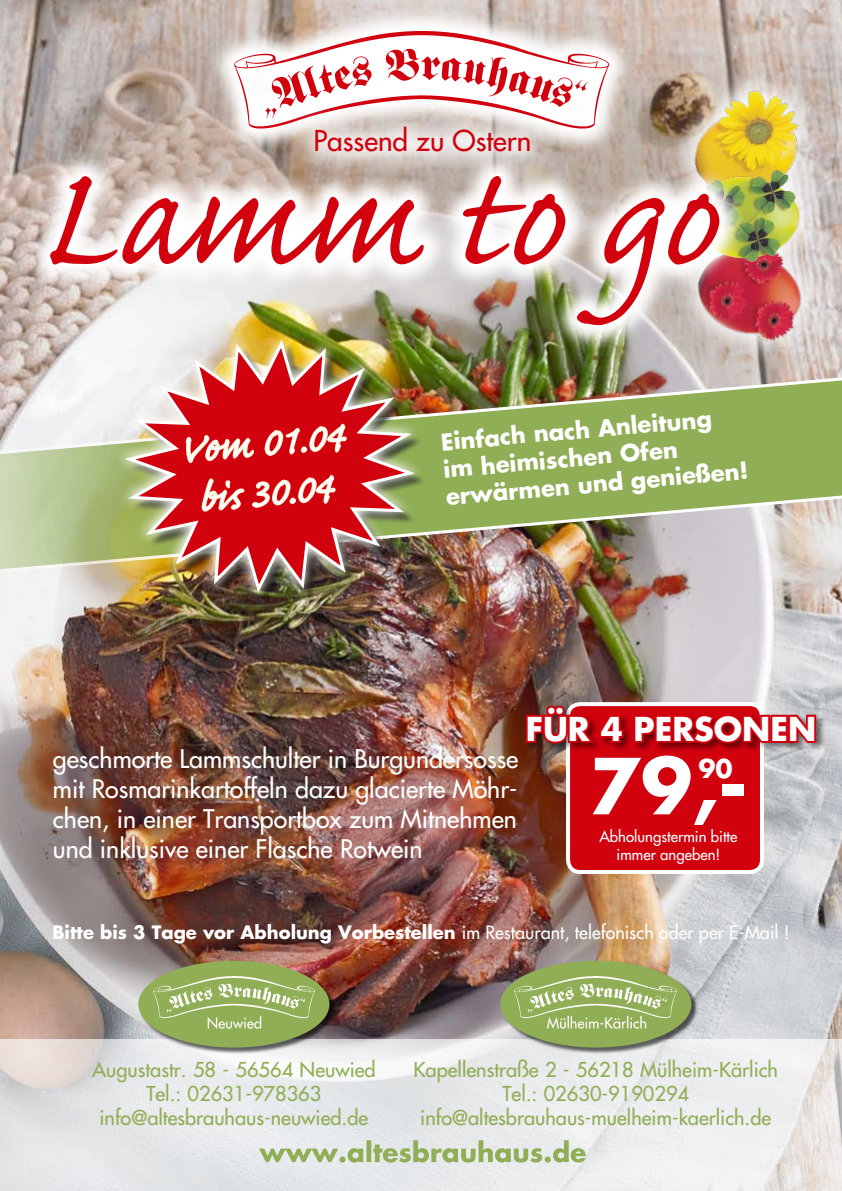
<style>
.page{position:relative;width:842px;height:1191px;background:#fff}
.page>*{position:absolute;margin:0;border:0;box-sizing:border-box;transform-origin:0 0}
.t1{font:182.4px "Caflisch Script Pro";color:#d1010e}
.t2{font:700 75px "Futura";color:#fff}
.t3{font:50px/50px "Caflisch Script Pro";color:#fff;text-align:center}
.t4{font:700 32px "Futura";color:#fff}
.t5{font:28px "Futura";color:#d1010e}
.t6{font:25px/30px "Futura";color:#fff;text-align:justify}
.t7{font:700 25px "Futura";color:#fff}
.t8{font:700 22.8px/27.4px "Futura";color:#fff}
.t9{font:20px/24px "Futura";color:#90ae56;text-align:center}
.t10{font:18px "Futura";color:#fff}
.t11{font:15px/18px "Futura";color:#fff;text-align:center}
.s1{font-weight:700}
</style>
<div class="page">
<img style="left:0;top:0;width:842px;height:1039px">
<svg style="left:0;top:1039px;width:842px;height:152px;fill:#e9eaec"></svg>
<svg style="left:259px;top:1140px;width:327px;height:22px"></svg>
<div style="left:501px;top:961px;width:201px;height:97px;background:#000;opacity:.6"></div>
<div style="left:500px;top:960px;width:191px;height:87px;background:#90ae56;border-radius:50%"></div>
<img style="left:515px;top:976px;width:162px;height:43px">
<svg style="left:547px;top:1015px;width:99px;height:13px"></svg>
<div style="left:139px;top:961px;width:201px;height:97px;background:#000;opacity:.6"></div>
<div style="left:138px;top:960px;width:191px;height:87px;background:#90ae56;border-radius:50%"></div>
<img style="left:153px;top:976px;width:162px;height:44px">
<svg style="left:208px;top:1015px;width:53px;height:14px"></svg>
<img style="left:0;top:373px;width:842px;height:208px">
<img style="left:100px;top:436px;width:368px;height:194px">
<img style="left:119px;top:436px;width:301px;height:161px">
<svg style="left:184px;top:436px;width:72px;height:28px"></svg>
<svg style="left:262px;top:436px;width:87px;height:21px"></svg>
<svg style="left:199px;top:474px;width:139px;height:39px"></svg>
<div style="left:568px;top:704px;width:194px;height:168px;background:#d1010e;border-radius:12px"></div>
<div style="left:566px;top:702px;width:198px;height:172px;border:4px solid #fff;border-radius:12px"></div>
<div style="left:524px;top:704px;width:318px;height:74px;background:#000;opacity:.5"></div>
<svg style="left:524px;top:703px;width:102px;height:43px"></svg>
<svg style="left:632px;top:712px;width:186px;height:33px"></svg>
<svg style="left:207px;top:3px;width:519px;height:145px"></svg>
<img style="left:217px;top:32px;width:409px;height:99px">
<svg style="left:665px;top:61px;width:177px;height:87px"></svg>
<img style="left:665px;top:72px;width:152px;height:76px">
<img style="left:22px;top:148px;width:820px;height:288px">
<svg style="left:287px;top:99px;width:396px;height:114px"></svg>
<h3 class="t5" style="left:313px;top:123px;width:219px">Passend zu Ostern</h3>
<h1 class="t1" style="left:38px;top:124px;width:678px">Lamm to go</h1>
<h3 class="t3" style="left:178px;top:430px;width:166px;rotate:-5deg">Vom 01.04 bis 30.04</h3>
<p class="t8" style="left:440px;top:428px;width:305px;rotate:-5deg">Einfach nach Anleitung im heimischen Ofen erwärmen und genießen!</p>
<h3 class="t4" style="left:526px;top:706px;width:292px">für 4 Personen</h3>
<p class="t7" style="left:698px;top:751px;width:36px">90</p>
<p class="t6" style="left:53px;top:743px;width:467px">geschmorte Lammschulter in Burgundersosse mit Rosmarinkartoffeln dazu glacierte Möhr&shy;chen, in einer Transportbox zum Mitnehmen und inklusive einer Flasche Rotwein</p>
<h2 class="t2" style="left:589px;top:734px;width:160px">79,-</h2>
<p class="t11" style="left:599px;top:827px;width:140px">Abholungstermin bitte immer angeben!</p>
<p class="t10" style="left:52px;top:920px;width:739px"><span class="s1">Bitte bis 3 Tage vor Abholung Vorbestellen</span> im Restaurant, telefonisch oder per E-Mail !</p>
<p class="t9" style="left:92px;top:1057px;width:285px">Augustastr. 58 - 56564 Neuwied<br>Tel.: 02631-978363 info@altesbrauhaus-neuwied.de</p>
<p class="t9" style="left:414px;top:1057px;width:366px">Kapellenstraße 2 - 56218 Mülheim-Kärlich<br>Tel.: 02630-9190294 info@altesbrauhaus-muelheim-kaerlich.de</p>
</div>
